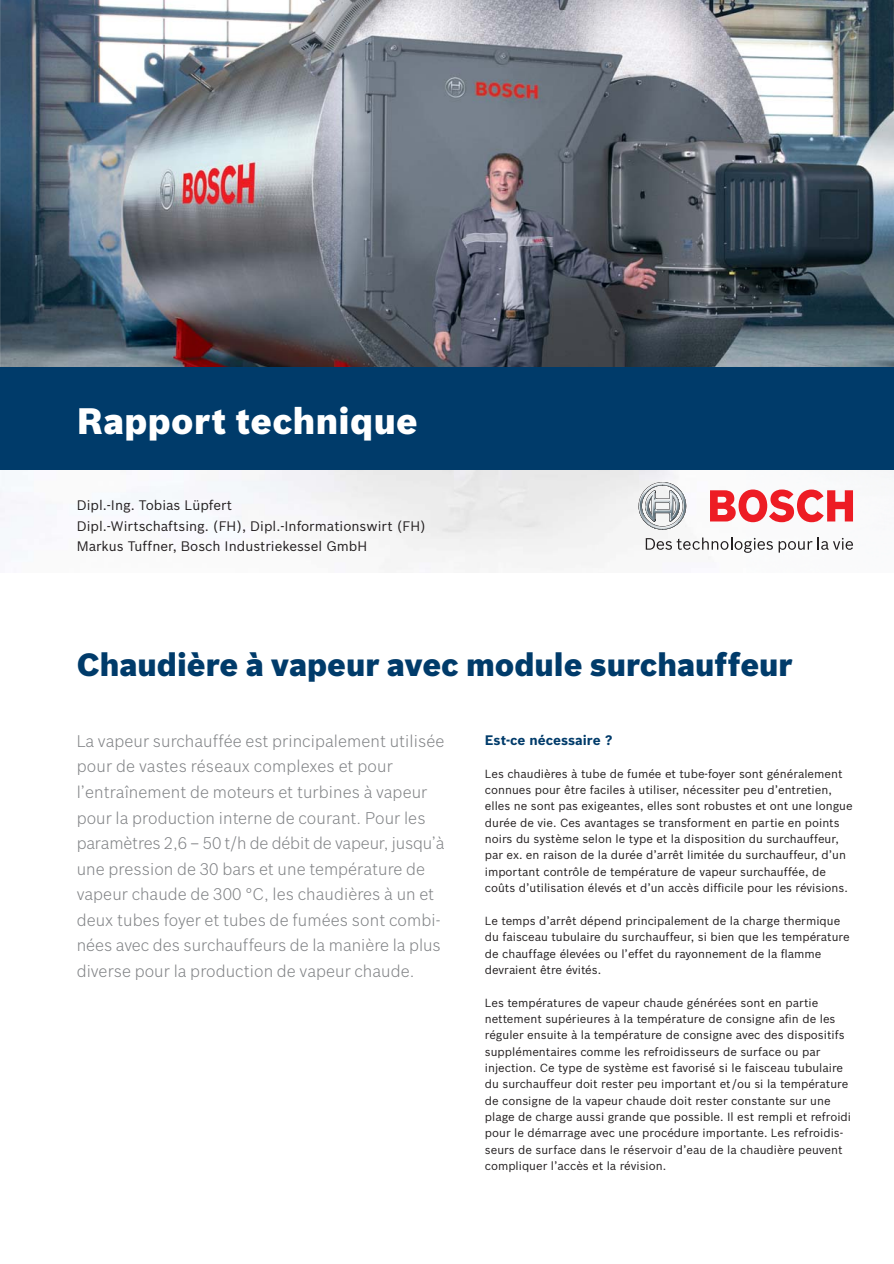
<style>
.page{position:relative;width:894px;height:1264px;background:#fff}
.page>*{position:absolute;margin:0;border:0;box-sizing:border-box;transform-origin:0 0}
.t1{font:900 36px "Bosch Sans";letter-spacing:.01em;color:#fff}
.t2{font:900 31.5px "Bosch Sans";color:#003b6a}
.t3{font:300 16.5px/25.5px "Bosch Sans";letter-spacing:.005em;color:#808285}
.t4{font:13.5px/20.4px "Bosch Sans";color:#231f20}
.t5{font:700 13.5px "Bosch Sans";color:#003b6a}
.t6{font:11.55px/16.4px "Bosch Sans";color:#231f20}
</style>
<div class="page">
<img style="left:0;top:0;width:893px;height:367px">
<img style="left:0;top:470px;width:893px;height:99px">
<svg style="left:638px;top:482px;width:48px;height:47px"></svg>
<svg style="left:645px;top:537px;width:127px;height:15px"></svg>
<svg style="left:778px;top:537px;width:74px;height:15px"></svg>
<svg style="left:709px;top:489px;width:143px;height:33px"></svg>
<div style="left:0;top:367px;width:893px;height:103px;background:#003b6a"></div>
<h1 class="t1" style="left:77px;top:401px;width:342px">Rapport technique</h1>
<p class="t4" style="left:77px;top:495px;width:350px">Dipl.-Ing. Tobias Lüpfert<br>Dipl.-Wirtschaftsing. (FH), Dipl.-Informationswirt (FH)<br>Markus Tuffner, Bosch Industriekessel GmbH</p>
<h2 class="t2" style="left:77px;top:646px;width:717px">Chaudière à vapeur avec module surchauffeur</h2>
<p class="t3" style="left:77px;top:728px;width:369px">La vapeur surchauffée est principalement utilisée pour de vastes réseaux complexes et pour l’entraînement de moteurs et turbines à vapeur pour la production interne de courant. Pour les paramètres 2,6 – 50 t/h de débit de vapeur, jusqu’à une pression de 30 bars et une température de vapeur chaude de 300 °C, les chaudières à un et deux tubes foyer et tubes de fumées sont combi&shy;nées avec des surchauffeurs de la manière la plus diverse pour la production de vapeur chaude.</p>
<p class="t5" style="left:484px;top:734px;width:129px">Est-ce nécessaire ?</p>
<p class="t6" style="left:484px;top:765px;width:369px">Les chaudières à tube de fumée et tube-foyer sont généralement connues pour être faciles à utiliser, nécessiter peu d’entretien, elles ne sont pas exigeantes, elles sont robustes et ont une longue durée de vie. Ces avantages se transforment en partie en points noirs du système selon le type et la disposition du surchauffeur, par ex. en raison de la durée d’arrêt limitée du surchauffeur, d’un important contrôle de température de vapeur surchauffée, de coûts d’utilisation élevés et d’un accès difficile pour les révisions.</p>
<p class="t6" style="left:484px;top:912px;width:366px">Le temps d’arrêt dépend principalement de la charge thermique du faisceau tubulaire du surchauffeur, si bien que les température de chauffage élevées ou l’effet du rayonnement de la flamme devraient être évités.</p>
<p class="t6" style="left:484px;top:994px;width:367px">Les températures de vapeur chaude générées sont en partie nettement supérieures à la température de consigne afin de les réguler ensuite à la température de consigne avec des dispositifs supplémentaires comme les refroidisseurs de surface ou par injection. Ce type de système est favorisé si le faisceau tubulaire du surchauffeur doit rester peu important et /ou si la température de consigne de la vapeur chaude doit rester constante sur une plage de charge aussi grande que possible. Il est rempli et refroidi pour le démarrage avec une procédure importante. Les refroidis&shy;seurs de surface dans le réservoir d’eau de la chaudière peuvent compliquer l’accès et la révision.</p>
</div>
